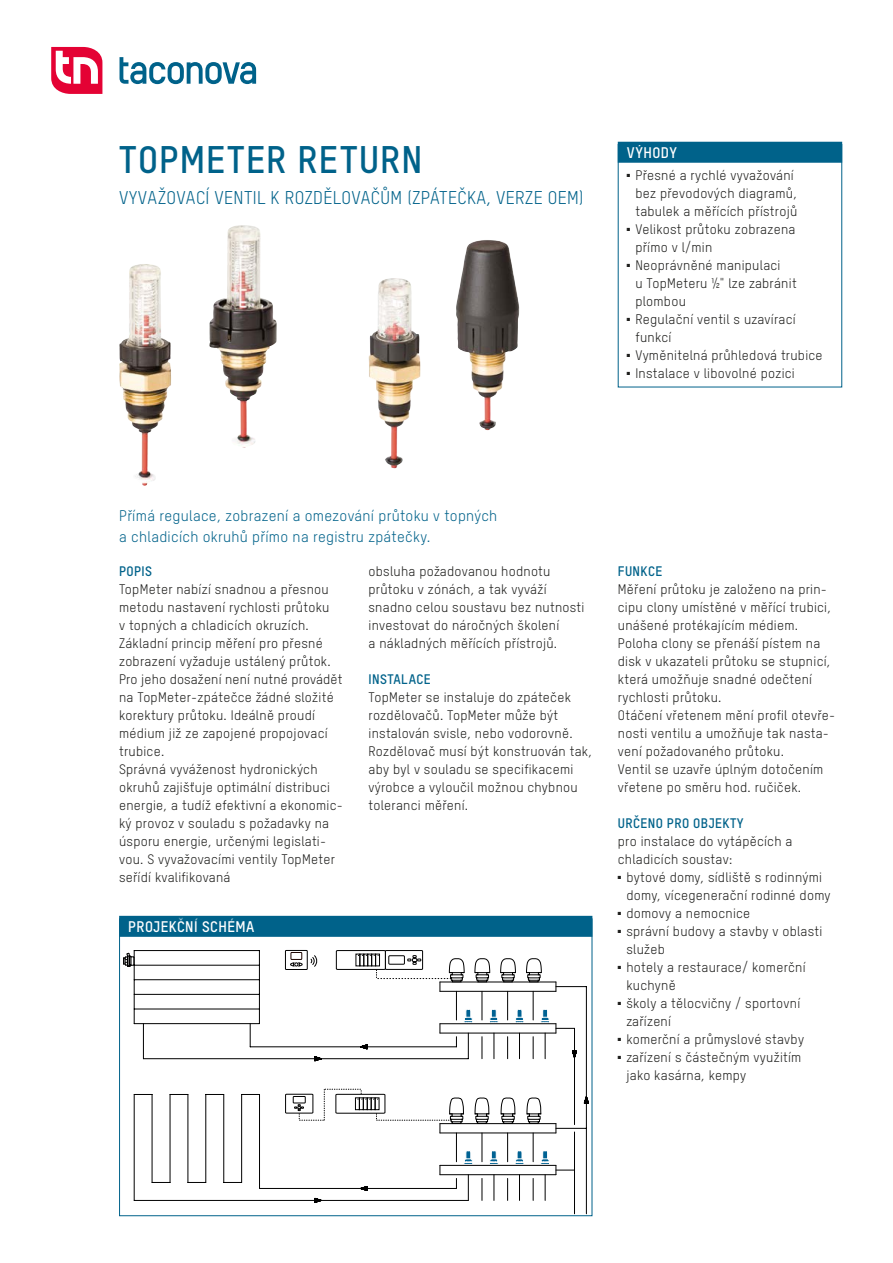
<style>
.page{position:relative;width:893px;height:1263px;background:#fff}
.page>*{position:absolute;margin:0;border:0;box-sizing:border-box;transform-origin:0 0}
.Produkttitel{font:37.5px "T Star Pro Bold";letter-spacing:.035em;color:#00628a}
.Produkttitel_Subline{font:18px "T Star Pro Regular";letter-spacing:.02em;color:#00628a}
.EA_Lead{font:15px "T Star Pro Regular";letter-spacing:.02em;color:#00628a}
.Box_Titel{font:15px "T Star Pro Bold";letter-spacing:.03em;color:#fff}
.t1{font:13.5px/18px "T Star Pro Regular";letter-spacing:.02em;color:#1d1d1b}
.EA_Titel{font:13.5px "T Star Pro Bold";letter-spacing:.03em;color:#00628a}
</style>
<div class="page">
<svg style="left:51px;top:47px;width:51px;height:47px"></svg>
<svg style="left:120px;top:57px;width:136px;height:27px"></svg>
<svg style="left:123px;top:953px;width:11px;height:14px"></svg>
<div style="left:285px;top:950px;width:22px;height:20px;border:1px solid #000"></div>
<div style="left:291px;top:952px;width:11px;height:8px;border:1px solid #1d0501"></div>
<svg style="left:290px;top:962px;width:13px;height:4px"></svg>
<div style="left:285px;top:1094px;width:28px;height:19px;border:1px solid #000"></div>
<div style="left:293px;top:1096px;width:12px;height:7px;border:1px solid #000"></div>
<hr style="left:440px;top:1033px;width:116px;height:1px;background:#000">
<hr style="left:440px;top:1023px;width:116px;height:1px;background:#000">
<hr style="left:440px;top:991px;width:116px;height:1px;background:#000">
<hr style="left:440px;top:981px;width:116px;height:1px;background:#000">
<hr style="left:440px;top:1174px;width:116px;height:1px;background:#000">
<hr style="left:440px;top:1165px;width:116px;height:1px;background:#000">
<hr style="left:440px;top:1132px;width:116px;height:1px;background:#000">
<hr style="left:440px;top:1123px;width:116px;height:1px;background:#000">
<hr style="left:134px;top:1023px;width:125px;height:1px;background:#000">
<hr style="left:259px;top:950px;width:1px;height:74px;background:#000">
<hr style="left:134px;top:950px;width:1px;height:74px;background:#000">
<hr style="left:134px;top:1008px;width:125px;height:1px;background:#000">
<hr style="left:134px;top:994px;width:125px;height:1px;background:#000">
<hr style="left:134px;top:979px;width:125px;height:1px;background:#000">
<hr style="left:134px;top:965px;width:125px;height:1px;background:#000">
<hr style="left:134px;top:950px;width:125px;height:1px;background:#000">
<hr style="left:134px;top:1094px;width:1px;height:106px;background:#000">
<hr style="left:152px;top:1094px;width:1px;height:88px;background:#000">
<hr style="left:170px;top:1094px;width:1px;height:88px;background:#000">
<hr style="left:188px;top:1094px;width:1px;height:88px;background:#000">
<hr style="left:205px;top:1094px;width:1px;height:88px;background:#000">
<hr style="left:223px;top:1094px;width:1px;height:88px;background:#000">
<hr style="left:241px;top:1094px;width:1px;height:88px;background:#000">
<svg style="left:224px;top:1182px;width:18px;height:1px"></svg>
<svg style="left:188px;top:1182px;width:18px;height:1px"></svg>
<svg style="left:152px;top:1182px;width:18px;height:1px"></svg>
<svg style="left:206px;top:1094px;width:17px;height:1px"></svg>
<svg style="left:171px;top:1094px;width:17px;height:1px"></svg>
<svg style="left:135px;top:1094px;width:17px;height:1px"></svg>
<hr style="left:259px;top:1094px;width:1px;height:94px;background:#000">
<svg style="left:242px;top:1094px;width:17px;height:1px"></svg>
<hr style="left:134px;top:1200px;width:125px;height:1px;background:#000">
<hr style="left:259px;top:1188px;width:197px;height:1px;background:#000">
<hr style="left:143px;top:1024px;width:1px;height:35px;background:#000">
<svg style="left:250px;top:1024px;width:1px;height:22px"></svg>
<hr style="left:259px;top:1200px;width:209px;height:1px;background:#000">
<hr style="left:250px;top:1046px;width:206px;height:1px;background:#000">
<hr style="left:143px;top:1058px;width:325px;height:1px;background:#000">
<hr style="left:556px;top:986px;width:30px;height:1px;background:#000">
<hr style="left:574px;top:1132px;width:1px;height:82px;background:#000">
<hr style="left:574px;top:1028px;width:1px;height:96px;background:#000">
<hr style="left:586px;top:986px;width:1px;height:228px;background:#000">
<svg style="left:556px;top:1024px;width:18px;height:9px"></svg>
<hr style="left:556px;top:1128px;width:30px;height:1px;background:#000">
<svg style="left:556px;top:1165px;width:18px;height:10px"></svg>
<svg style="left:336px;top:950px;width:214px;height:109px"></svg>
<svg style="left:314px;top:1056px;width:9px;height:5px"></svg>
<svg style="left:584px;top:1095px;width:5px;height:9px"></svg>
<svg style="left:572px;top:1050px;width:5px;height:8px"></svg>
<svg style="left:310px;top:955px;width:7px;height:12px"></svg>
<svg style="left:294px;top:1089px;width:256px;height:114px"></svg>
<img style="left:369px;top:278px;width:51px;height:191px">
<img style="left:456px;top:240px;width:64px;height:190px">
<img style="left:119px;top:264px;width:52px;height:222px">
<img style="left:209px;top:225px;width:68px;height:223px">
<div style="left:618px;top:142px;width:224px;height:21px;background:#00628a"></div>
<div style="left:618px;top:144px;width:224px;height:243px;border:1px solid #00628a"></div>
<div style="left:119px;top:916px;width:473px;height:21px;background:#00628a"></div>
<div style="left:119px;top:919px;width:473px;height:297px;border:1px solid #00628a"></div>
<p class="Produkttitel" style="left:119px;top:132px;width:305px">TOPMETER RETURN</p>
<p class="Box_Titel" style="left:627px;top:141px;width:52px">VÝHODY</p>
<p class="t1" style="left:635px;top:166px;width:163px;text-indent:-9px">■ Přesné a rychlé vyvažování bez převodových diagramů, tabulek a měřících přístrojů</p>
<p class="t1" style="left:635px;top:220px;width:162px;text-indent:-9px">■ Velikost průtoku zobrazena přímo v l/min</p>
<p class="t1" style="left:635px;top:256px;width:163px;text-indent:-9px">■ Neoprávněné manipulaci<br>u TopMeteru ½" lze zabránit plombou</p>
<p class="t1" style="left:635px;top:310px;width:162px;text-indent:-9px">■ Regulační ventil s uzavírací funkcí</p>
<p class="t1" style="left:627px;top:346px;width:197px">■ Vyměnitelná průhledová trubice</p>
<p class="t1" style="left:627px;top:364px;width:169px">■ Instalace v libovolné pozici</p>
<p class="Produkttitel_Subline" style="left:119px;top:185px;width:466px">VYVAŽOVACÍ VENTIL K ROZDĚLOVAČŮM (ZPÁTEČKA, VERZE OEM)</p>
<p class="EA_Lead" style="left:119px;top:505px;width:380px">Přímá regulace, zobrazení a omezování průtoku v topných</p>
<p class="EA_Lead" style="left:119px;top:526px;width:313px">a chladicích okruhů přímo na registru zpátečky.</p>
<p class="EA_Titel" style="left:119px;top:561px;width:34px">POPIS</p>
<p class="t1" style="left:119px;top:580px;width:225px">TopMeter nabízí snadnou a přesnou metodu nastavení rychlosti průtoku<br>v topných a chladicích okruzích.<br>Základní princip měření pro přesné zobrazení vyžaduje ustálený průtok.<br>Pro jeho dosažení není nutné provádět na TopMeter-zpátečce žádné složité korektury průtoku. Ideálně proudí médium již ze zapojené propojovací trubice.</p>
<p class="t1" style="left:119px;top:760px;width:225px">Správná vyváženost hydronických okruhů zajišťuje optimální distribuci energie, a tudíž efektivní a ekonomic&shy;ký provoz v souladu s požadavky na úsporu energie, určenými legislati&shy;vou. S vyvažovacími ventily TopMeter seřídí kvalifikovaná</p>
<p class="Box_Titel" style="left:128px;top:915px;width:127px">PROJEKČNÍ SCHÉMA</p>
<p class="t1" style="left:369px;top:562px;width:217px">obsluha požadovanou hodnotu průtoku v zónách, a tak vyváží snadno celou soustavu bez nutnosti investovat do náročných školení<br>a nákladných měřících přístrojů.</p>
<p class="EA_Titel" style="left:369px;top:669px;width:64px">INSTALACE</p>
<p class="t1" style="left:369px;top:688px;width:204px">TopMeter se instaluje do zpáteček rozdělovačů. TopMeter může být</p>
<p class="t1" style="left:369px;top:724px;width:206px">instalován svisle, nebo vodorovně.</p>
<p class="t1" style="left:369px;top:742px;width:225px">Rozdělovač musí být konstruován tak, aby byl v souladu se specifikacemi výrobce a vyloučil možnou chybnou toleranci měření.</p>
<p class="EA_Titel" style="left:618px;top:561px;width:46px">FUNKCE</p>
<p class="t1" style="left:618px;top:580px;width:215px">Měření průtoku je založeno na prin&shy;cipu clony umístěné v měřící trubici, unášené protékajícím médiem.</p>
<p class="t1" style="left:618px;top:634px;width:214px">Poloha clony se přenáší pístem na disk v ukazateli průtoku se stupnicí, která umožňuje snadné odečtení rychlosti průtoku.</p>
<p class="t1" style="left:618px;top:706px;width:219px">Otáčení vřetenem mění profil otevře&shy;nosti ventilu a umožňuje tak nasta&shy;vení požadovaného průtoku.</p>
<p class="t1" style="left:618px;top:760px;width:207px">Ventil se uzavře úplným dotočením vřetene po směru hod. ručiček.</p>
<p class="EA_Titel" style="left:618px;top:813px;width:127px">URČENO PRO OBJEKTY</p>
<p class="t1" style="left:618px;top:832px;width:176px">pro instalace do vytápěcích a chladicích soustav:</p>
<p class="t1" style="left:626px;top:868px;width:206px;text-indent:-9px">■ bytové domy, sídliště s rodinnými domy, vícegenerační rodinné domy</p>
<p class="t1" style="left:618px;top:904px;width:134px">■ domovy a nemocnice</p>
<p class="t1" style="left:626px;top:922px;width:198px;text-indent:-9px">■ správní budovy a stavby v oblasti služeb</p>
<p class="t1" style="left:626px;top:958px;width:181px;text-indent:-9px">■ hotely a restaurace/ komerční kuchyně</p>
<p class="t1" style="left:626px;top:994px;width:175px;text-indent:-9px">■ školy a tělocvičny / sportovní zařízení</p>
<p class="t1" style="left:618px;top:1030px;width:188px">■ komerční a průmyslové stavby</p>
<p class="t1" style="left:626px;top:1048px;width:177px;text-indent:-9px">■ zařízení s částečným využitím jako kasárna, kempy</p>
</div>
